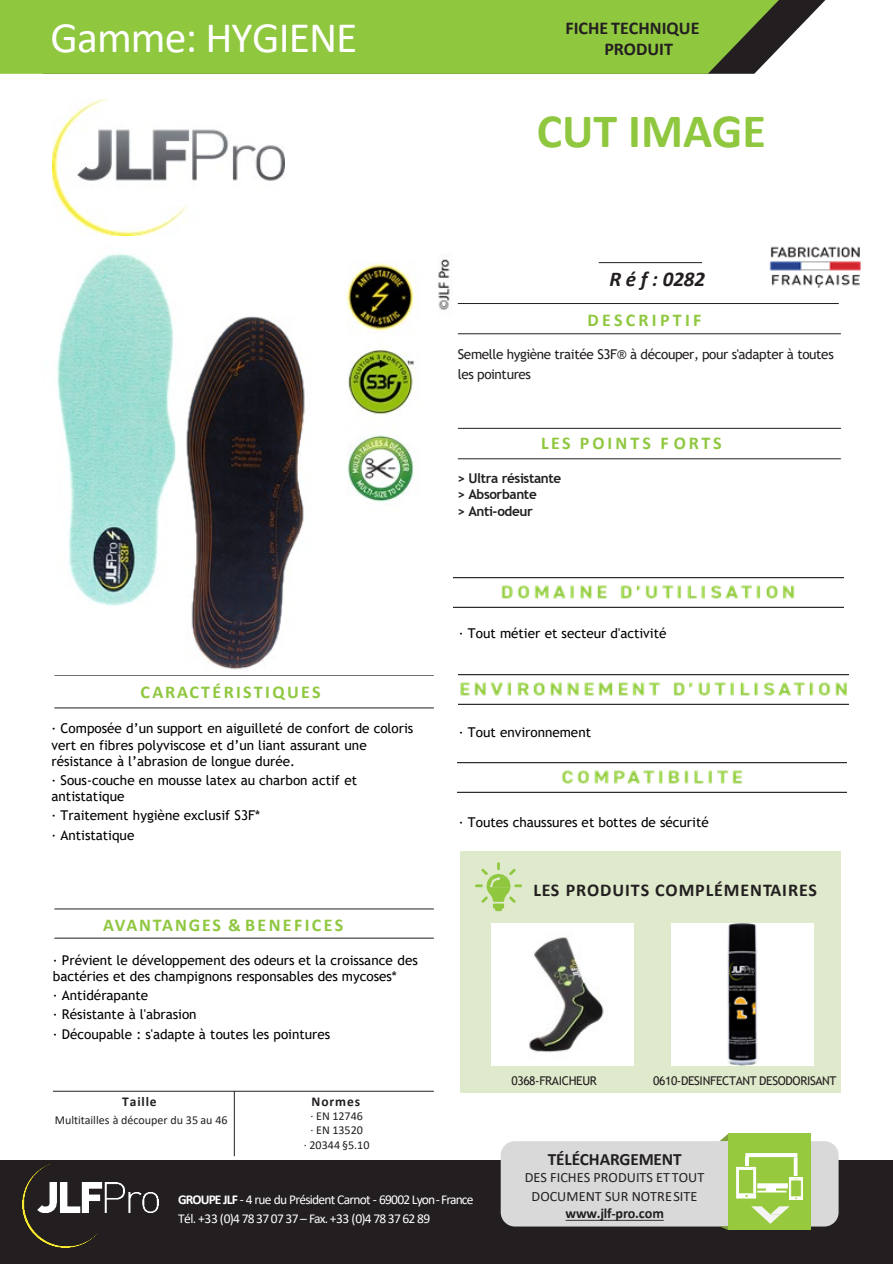
<style>
.page{position:relative;width:893px;height:1264px;background:#fff}
.page>*{position:absolute;margin:0;border:0;box-sizing:border-box;transform-origin:0 0}
.t1{font:700 48px "Calibri";color:#8fc73f}
.t2{font:43.5px "Calibri";letter-spacing:-.02em;color:#fff}
.t3{font:italic 700 21px "Calibri";color:#231f20}
.t4{font:700 18px "Calibri";letter-spacing:.05em;color:#231f20}
.t5{font:700 18px/21.6px "Calibri";color:#231f20}
.t6{font:700 18px "Calibri";letter-spacing:.105em;color:#8fc73f}
.t7{font:700 18px "Calibri";letter-spacing:.13em;color:#8fc73f}
.t8{font:700 18px "Calibri";letter-spacing:.16em;color:#8fc73f}
.t9{font:700 18px "Calibri";letter-spacing:.18em;color:#8fc73f}
.t10{font:700 17.25px "Calibri";letter-spacing:-.01em;color:#231f20}
.t11{font:14.25px "Calibri";letter-spacing:.005em;color:#231f20}
.t12{font:700 14.25px "Calibri";letter-spacing:-.01em;color:#231f20}
.t13{font:13.5px/16.2px "Trebuchet MS";color:#000}
.t14{font:13.5px "Calibri";letter-spacing:-.055em;color:#fff}
.t15{font:13.5px/19.8px "Trebuchet MS";letter-spacing:-.025em;color:#231f20}
.t16{font:700 13.5px/16.2px "Trebuchet MS";letter-spacing:-.03em;color:#231f20}
.t17{font:700 13.5px "Calibri";letter-spacing:.065em;color:#231f20}
.t18{font:12px/14.4px "Calibri";color:#231f20;text-align:center}
.t19{font:12px "Trebuchet MS";letter-spacing:-.03em;color:#231f20}
.s1{font-weight:700}
</style>
<div class="page">
<div style="left:0;top:1159px;width:892px;height:104px;background:#231f20"></div>
<div style="left:500px;top:1140px;width:338px;height:86px;background:#d9d9d9;border-radius:14px"></div>
<hr style="left:598px;top:262px;width:104px;height:1px;background:#231f20">
<hr style="left:458px;top:428px;width:382px;height:1px;background:#231f20">
<hr style="left:458px;top:303px;width:380px;height:1px;background:#231f20">
<hr style="left:458px;top:458px;width:382px;height:1px;background:#231f20">
<hr style="left:458px;top:333px;width:382px;height:1px;background:#231f20">
<hr style="left:54px;top:674px;width:380px;height:1px;background:#231f20">
<hr style="left:54px;top:908px;width:380px;height:1px;background:#231f20">
<hr style="left:54px;top:707px;width:380px;height:1px;background:#231f20">
<hr style="left:54px;top:937px;width:380px;height:1px;background:#231f20">
<div style="left:459px;top:851px;width:381px;height:241px;background:#dfe9cb"></div>
<svg style="left:778px;top:0;width:47px;height:49px"></svg>
<div style="left:0;top:0;width:778px;height:74px;background:#8fc73f"></div>
<hr style="left:53px;top:1090px;width:381px;height:1px;background:#231f20">
<hr style="left:234px;top:1090px;width:1px;height:65px;background:#231f20">
<svg style="left:475px;top:862px;width:47px;height:48px"></svg>
<svg style="left:565px;top:1219px;width:98px;height:1px"></svg>
<svg style="left:719px;top:1226px;width:9px;height:3px"></svg>
<svg style="left:721px;top:1134px;width:7px;height:6px"></svg>
<div style="left:728px;top:1133px;width:82px;height:96px;background:#96c93d"></div>
<svg style="left:751px;top:1206px;width:38px;height:17px"></svg>
<hr style="left:757px;top:1190px;width:29px;height:2px;background:#fff">
<svg style="left:766px;top:1188px;width:9px;height:2px"></svg>
<svg style="left:757px;top:1183px;width:30px;height:5px"></svg>
<svg style="left:793px;top:1156px;width:4px;height:19px"></svg>
<svg style="left:745px;top:1153px;width:52px;height:3px"></svg>
<svg style="left:736px;top:1156px;width:20px;height:42px"></svg>
<hr style="left:753px;top:1169px;width:3px;height:23px;background:#fff">
<img style="left:789px;top:1177px;width:13px;height:21px">
<img style="left:23px;top:1164px;width:135px;height:83px">
<img style="left:457px;top:762px;width:389px;height:30px">
<img style="left:454px;top:577px;width:389px;height:30px">
<img style="left:459px;top:674px;width:389px;height:30px">
<img style="left:53px;top:98px;width:232px;height:137px">
<img style="left:769px;top:246px;width:92px;height:42px">
<img style="left:671px;top:923px;width:142px;height:142px">
<img style="left:491px;top:923px;width:142px;height:142px">
<img style="left:56px;top:254px;width:397px;height:416px">
<h2 class="t2" style="left:50px;top:8px;width:308px">Gamme: HYGIENE</h2>
<p class="t5" style="left:604px;top:17px;width:97px;text-indent:-39px">FICHE TECHNIQUE<br>PRODUIT</p>
<p class="t1" style="left:537px;top:97px;width:230px">CUT IMAGE</p>
<p class="t3" style="left:609px;top:264px;width:97px">R é f : 0282</p>
<p class="t9" style="left:587px;top:307px;width:115px">DESCRIPTIF</p>
<p class="t15" style="left:458px;top:344px;width:377px">Semelle hygiène traitée S3F® à découper, pour s'adapter à toutes les pointures</p>
<p class="t8" style="left:541px;top:430px;width:182px">LES POINTS F ORTS</p>
<p class="t16" style="left:457px;top:470px;width:106px">&gt; Ultra résistante &gt; Absorbante<br>&gt; Anti-odeur</p>
<p class="t7" style="left:141px;top:678px;width:182px">CARACTÉRISTIQUES</p>
<p class="t13" style="left:52px;top:720px;width:363px">· Composée d’un support en aiguilleté de confort de coloris vert en fibres polyviscose et d’un liant assurant une résistance à l’abrasion de longue durée.</p>
<p class="t13" style="left:52px;top:771px;width:307px">· Sous-couche en mousse latex au charbon actif et antistatique</p>
<p class="t13" style="left:52px;top:805px;width:210px;line-height:19.2px">· Traitement hygiène exclusif S3F* · Antistatique</p>
<p class="t6" style="left:103px;top:911px;width:242px">AVANTANGES &amp; BENEFICES</p>
<p class="t13" style="left:53px;top:951px;width:366px">· Prévient le développement des odeurs et la croissance des bactéries et des champignons responsables des mycoses*</p>
<p class="t13" style="left:53px;top:985px;width:279px;line-height:19.2px">· Antidérapante<br>· Résistante à l'abrasion<br>· Découpable : s'adapte à toutes les pointures</p>
<p class="t13" style="left:459px;top:624px;width:209px">· Tout métier et secteur d'activité</p>
<p class="t13" style="left:459px;top:723px;width:134px">· Tout environnement</p>
<p class="t13" style="left:459px;top:813px;width:251px">· Toutes chaussures et bottes de sécurité</p>
<p class="t4" style="left:533px;top:877px;width:285px">LES PRODUITS COMPLÉMENTAIRES</p>
<p class="t19" style="left:511px;top:1073px;width:87px">0368-FRAICHEUR</p>
<p class="t19" style="left:653px;top:1073px;width:185px">0610-DESINFECTANT DESODORISANT</p>
<p class="t17" style="left:122px;top:1091px;width:36px">Taille</p>
<p class="t18" style="left:55px;top:1112px;width:174px">Multitailles à découper du 35 au 46</p>
<p class="t17" style="left:311px;top:1091px;width:50px">Normes</p>
<p class="t18" style="left:304px;top:1108px;width:67px">· EN 12746<br>· EN 13520<br>· 20344 §5.10</p>
<p class="t14" style="left:178px;top:1190px;width:297px"><span class="s1">GROUPE JLF</span> - 4 rue du Président Carnot - 69002 Lyon-France</p>
<p class="t14" style="left:178px;top:1208px;width:253px">Tél. +33 (0)4783707 37– Fax.+33 (0)4783762 89</p>
<p class="t10" style="left:547px;top:1146px;width:135px">TÉLÉCHARGEMENT</p>
<p class="t11" style="left:524px;top:1167px;width:181px">DES FICHES PRODUITS ETTOUT</p>
<p class="t11" style="left:531px;top:1186px;width:167px">DOCUMENT SUR NOTRESITE</p>
<p class="t12" style="left:565px;top:1203px;width:100px">www.jlf-pro.com</p>
</div>
